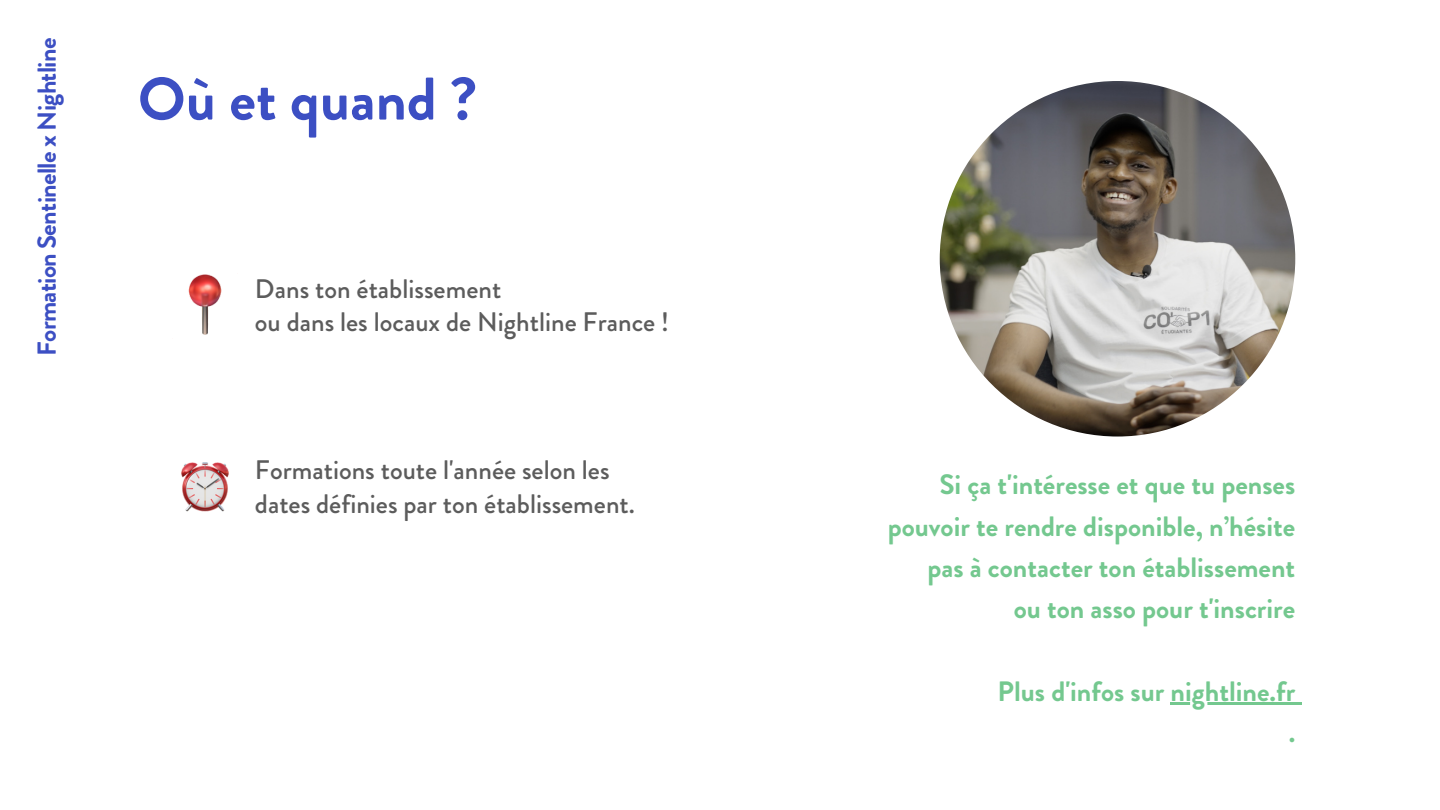
<style>
.page{position:relative;width:1440px;height:810px;background:#fff}
.page>*{position:absolute;margin:0;border:0;box-sizing:border-box;transform-origin:0 0}
.t1{font:700 60px "Brandon Grotesque";color:#3c4fc3}
.t2{font:700 28px/41.2px "Brandon Grotesque";color:#74c88f;text-align:right}
.t3{font:500 26.8px/33.8px "Brandon Grotesque";color:#5c5c5c}
.t4{font:700 26px "Brandon Grotesque";letter-spacing:-.025em;color:#3c4fc3}
</style>
<div class="page">
<img style="left:181px;top:463px;width:48px;height:49px">
<img style="left:188px;top:274px;width:34px;height:61px">
<img style="left:940px;top:81px;width:355px;height:356px;border-radius:50%">
<hr style="left:1171px;top:702px;width:124px;height:2px;background:#74c88f">
<svg style="left:1295px;top:702px;width:6px;height:2px"></svg>
<p class="t4" style="left:28px;top:356px;width:320px;rotate:-90deg">Formation Sentinelle x Nightline</p>
<p class="t1" style="left:138px;top:57px;width:341px">Où et quand ?</p>
<p class="t3" style="left:255px;top:272px;width:248px">Dans ton établissement</p>
<p class="t3" style="left:255px;top:306px;width:416px">ou dans les locaux de Nightline France !</p>
<p class="t3" style="left:255px;top:453px;width:382px">Formations toute l'année selon les dates définies par ton établissement.</p>
<p class="t2" style="left:888px;top:464px;width:409px">Si ça t'intéresse et que tu penses pouvoir te rendre disponible, n’hésite pas à contacter ton établissement</p>
<p class="t2" style="left:1014px;top:588px;width:283px">ou ton asso pour t'inscrire</p>
<p class="t2" style="left:998px;top:671px;width:299px">Plus d'infos sur nightline.fr</p>
<p class="t2" style="left:1289px;top:712px;width:8px">.</p>
</div>
